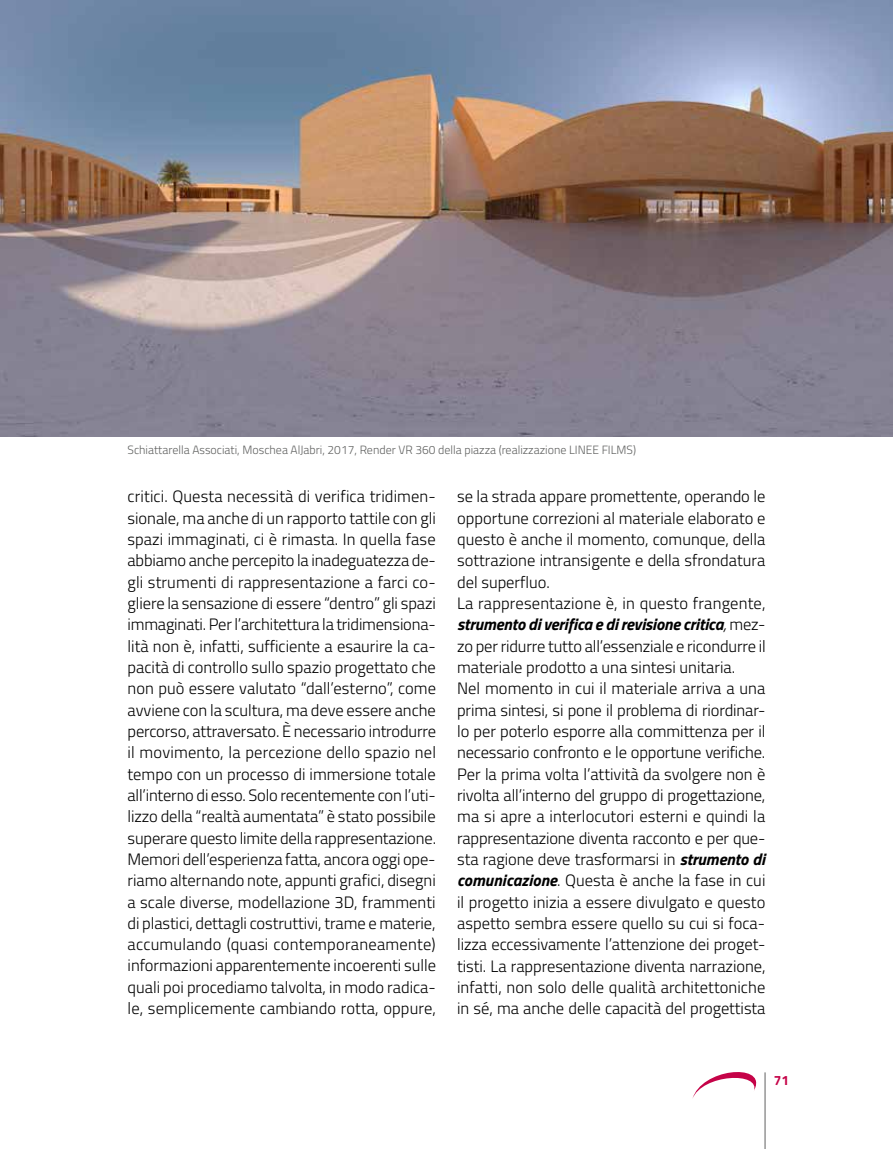
<style>
.page{position:relative;width:893px;height:1149px;background:#fff}
.page>*{position:absolute;margin:0;border:0;box-sizing:border-box;transform-origin:0 0}
.t1{font:300 16.5px/21.3px "Titillium";color:#000;text-align:justify}
.t2{font:700 13.5px "Titillium";color:#c50348}
.t3{font:300 12px "Titillium";color:#606160}
.s1{font-weight:700;font-style:italic}
.s2{font-style:italic}
</style>
<div class="page">
<img style="left:1px;top:0;width:892px;height:436px">
<svg style="left:692px;top:1072px;width:65px;height:26px"></svg>
<hr style="left:765px;top:1071px;width:1px;height:77px;background:#606160">
<p class="t3" style="left:128px;top:440px;width:510px">Schiattarella Associati, Moschea AlJabri, 2017, Render VR 360 della piazza (realizzazione LINEE FILMS)</p>
<p class="t1" style="left:128px;top:485px;width:310px">critici. Questa necessità di verifica tridimen&shy;sionale, ma anche di un rapporto tattile con gli spazi immaginati, ci è rimasta. In quella fase abbiamo anche percepito la inadeguatezza de&shy;gli strumenti di rappresentazione a farci co&shy;gliere la sensazione di essere “dentro” gli spazi immaginati. Per l’architettura la tridimensiona&shy;lità non è, infatti, sufficiente a esaurire la ca&shy;pacità di controllo sullo spazio progettato che non può essere valutato “dall’esterno”, come avviene con la scultura, ma deve essere anche percorso, attraversato. È necessario introdurre il movimento, la percezione dello spazio nel tempo con un processo di immersione totale all’interno di esso. Solo recentemente con l’uti&shy;lizzo della “realtà aumentata” è stato possibile superare questo limite della rappresentazione.<br>Memori dell’esperienza fatta, ancora oggi ope&shy;riamo alternando note, appunti grafici, disegni a scale diverse, modellazione 3D, frammenti di plastici, dettagli costruttivi, trame e materie, accumulando (quasi contemporaneamente) informazioni apparentemente incoerenti sulle quali poi procediamo talvolta, in modo radica&shy;le, semplicemente cambiando rotta, oppure,</p>
<p class="t1" style="left:457px;top:485px;width:310px;text-align:left">se la strada appare promettente, operando le opportune correzioni al materiale elaborato e questo è anche il momento, comunque, della sottrazione intransigente e della sfrondatura del superfluo.<br>La rappresentazione è, in questo frangente, <span class="s1">strumento di verifica e di revisione critica</span><span class="s2">,</span> mez&shy;zo per ridurre tutto all’essenziale e ricondurre il materiale prodotto a una sintesi unitaria.<br>Nel momento in cui il materiale arriva a una prima sintesi, si pone il problema di riordinar&shy;lo per poterlo esporre alla committenza per il necessario confronto e le opportune verifiche.<br>Per la prima volta l’attività da svolgere non è rivolta all’interno del gruppo di progettazione, ma si apre a interlocutori esterni e quindi la rappresentazione diventa racconto e per que&shy;sta ragione deve trasformarsi in <span class="s1">strumento di comunicazione</span>. Questa è anche la fase in cui il progetto inizia a essere divulgato e questo aspetto sembra essere quello su cui si foca&shy;lizza eccessivamente l’attenzione dei proget&shy;tisti. La rappresentazione diventa narrazione, infatti, non solo delle qualità architettoniche in sé, ma anche delle capacità del progettista</p>
<p class="t2" style="left:774px;top:1069px;width:17px">71</p>
</div>
